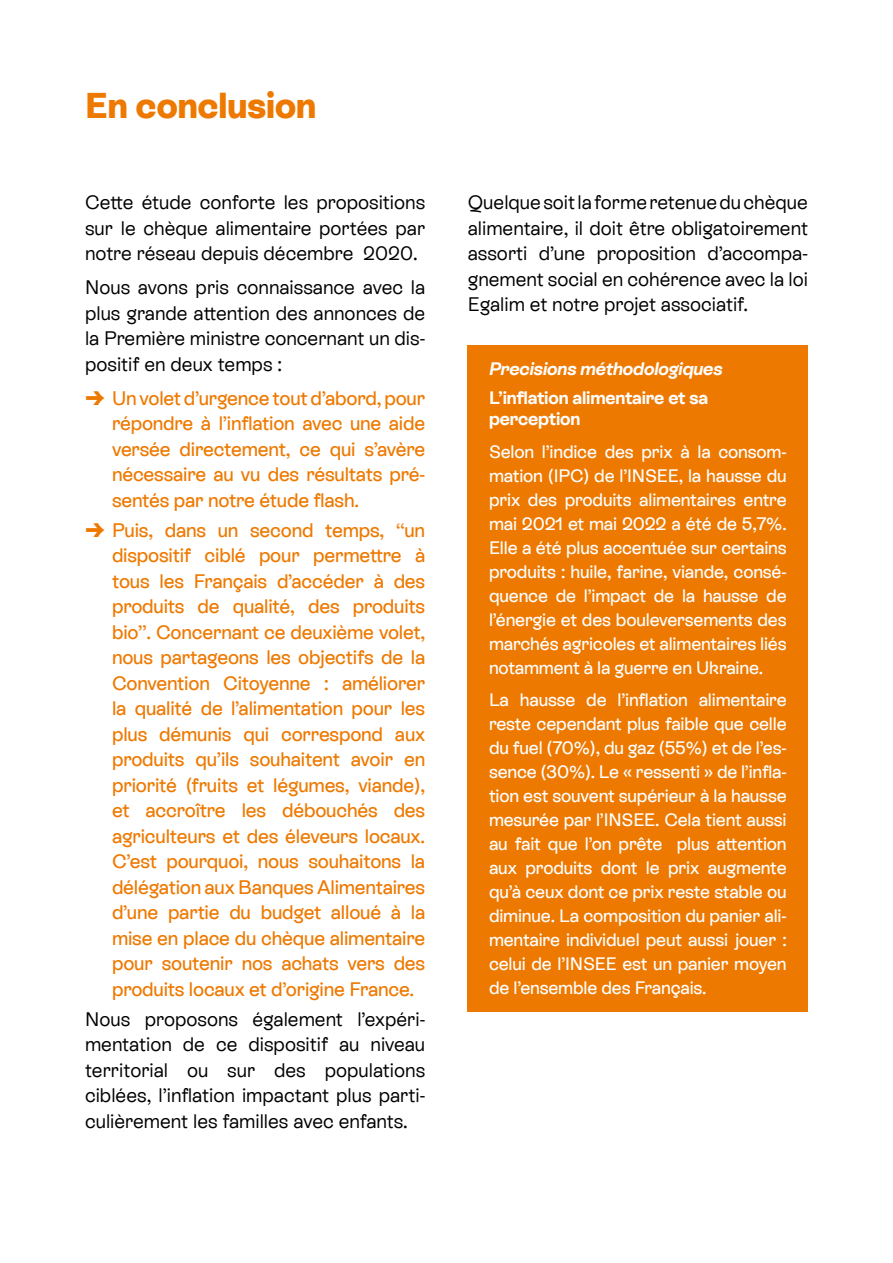
<style>
.page{position:relative;width:893px;height:1263px;background:#fff}
.page>*{position:absolute;margin:0;border:0;box-sizing:border-box;transform-origin:0 0}
.t1{font:800 36px "ES Rebond Grotesque";color:#ee7900}
.t2{font:500 19.5px/25.5px "ES Rebond Grotesque";letter-spacing:-.01em;color:#ee7900;text-align:justify}
.t3{font:19.5px/25.5px "ES Rebond Grotesque";color:#000;text-align:justify}
.t4{font:500 18px/24px "ES Rebond Grotesque";letter-spacing:-.01em;color:#fff;text-align:justify}
.t5{font:700 18px/21px "ES Rebond Grotesque";letter-spacing:-.01em;color:#fff}
.t6{font:italic 700 18px "ES Rebond Grotesque";letter-spacing:-.01em;color:#fff}
.s1{font-weight:800;font-size:27px}
</style>
<div class="page">
<div style="left:468px;top:345px;width:340px;height:47px;background:#ee7900"></div>
<div style="left:468px;top:375px;width:340px;height:67px;background:#ee7900"></div>
<div style="left:468px;top:428px;width:340px;height:263px;background:#ee7900"></div>
<div style="left:468px;top:677px;width:340px;height:334px;background:#ee7900"></div>
<h1 class="t1" style="left:85px;top:81px;width:233px">En conclusion</h1>
<p class="t3" style="left:85px;top:189px;width:342px">Cette étude conforte les propositions sur le chèque alimentaire portées par notre réseau depuis décembre 2020.</p>
<p class="t3" style="left:85px;top:274px;width:342px">Nous avons pris connaissance avec la plus grande attention des annonces de la Première ministre concernant un dis&shy;positif en deux temps :</p>
<p class="t2" style="left:112px;top:384px;width:315px;text-indent:-27px"><span class="s1">→</span> Un volet d’urgence tout d’abord, pour répondre à l’inflation avec une aide versée directement, ce qui s’avère nécessaire au vu des résultats pré&shy;sentés par notre étude flash.</p>
<p class="t2" style="left:112px;top:516px;width:315px;text-indent:-27px"><span class="s1">→</span> Puis, dans un second temps, “un dispositif ciblé pour permettre à tous les Français d’accéder à des produits de qualité, des produits bio”. Concernant ce deuxième volet, nous partageons les objectifs de la Convention Citoyenne : améliorer la qualité de l’alimentation pour les plus démunis qui correspond aux produits qu’ils souhaitent avoir en priorité (fruits et légumes, viande), et accroître les débouchés des agriculteurs et des éleveurs locaux.<br>C’est pourquoi, nous souhaitons la délégation aux Banques Alimentaires d’une partie du budget alloué à la mise en place du chèque alimentaire pour soutenir nos achats vers des produits locaux et d’origine France.</p>
<p class="t3" style="left:85px;top:1005px;width:342px">Nous proposons également l’expéri&shy;mentation de ce dispositif au niveau territorial ou sur des populations ciblées, l’inflation impactant plus parti&shy;culièrement les familles avec enfants.</p>
<p class="t3" style="left:468px;top:189px;width:342px">Quelque soit la forme retenue du chèque alimentaire, il doit être obligatoirement assorti d’une proposition d’accompa&shy;gnement social en cohérence avec la loi Egalim et notre projet associatif.</p>
<p class="t6" style="left:489px;top:356px;width:235px">Precisions méthodologiques</p>
<p class="t5" style="left:489px;top:387px;width:221px">L’inflation alimentaire et sa perception</p>
<p class="t4" style="left:489px;top:439px;width:299px">Selon l’indice des prix à la consom&shy;mation (IPC) de l’INSEE, la hausse du prix des produits alimentaires entre mai 2021 et mai 2022 a été de 5,7%.<br>Elle a été plus accentuée sur certains produits : huile, farine, viande, consé&shy;quence de l’impact de la hausse de l’énergie et des bouleversements des marchés agricoles et alimentaires liés notamment à la guerre en Ukraine.</p>
<p class="t4" style="left:489px;top:687px;width:299px">La hausse de l’inflation alimentaire reste cependant plus faible que celle du fuel (70%), du gaz (55%) et de l’es&shy;sence (30%). Le « ressenti » de l’infla&shy;tion est souvent supérieur à la hausse mesurée par l’INSEE. Cela tient aussi au fait que l’on prête plus attention aux produits dont le prix augmente qu’à ceux dont ce prix reste stable ou diminue. La composition du panier ali&shy;mentaire individuel peut aussi jouer : celui de l’INSEE est un panier moyen de l’ensemble des Français.</p>
</div>
